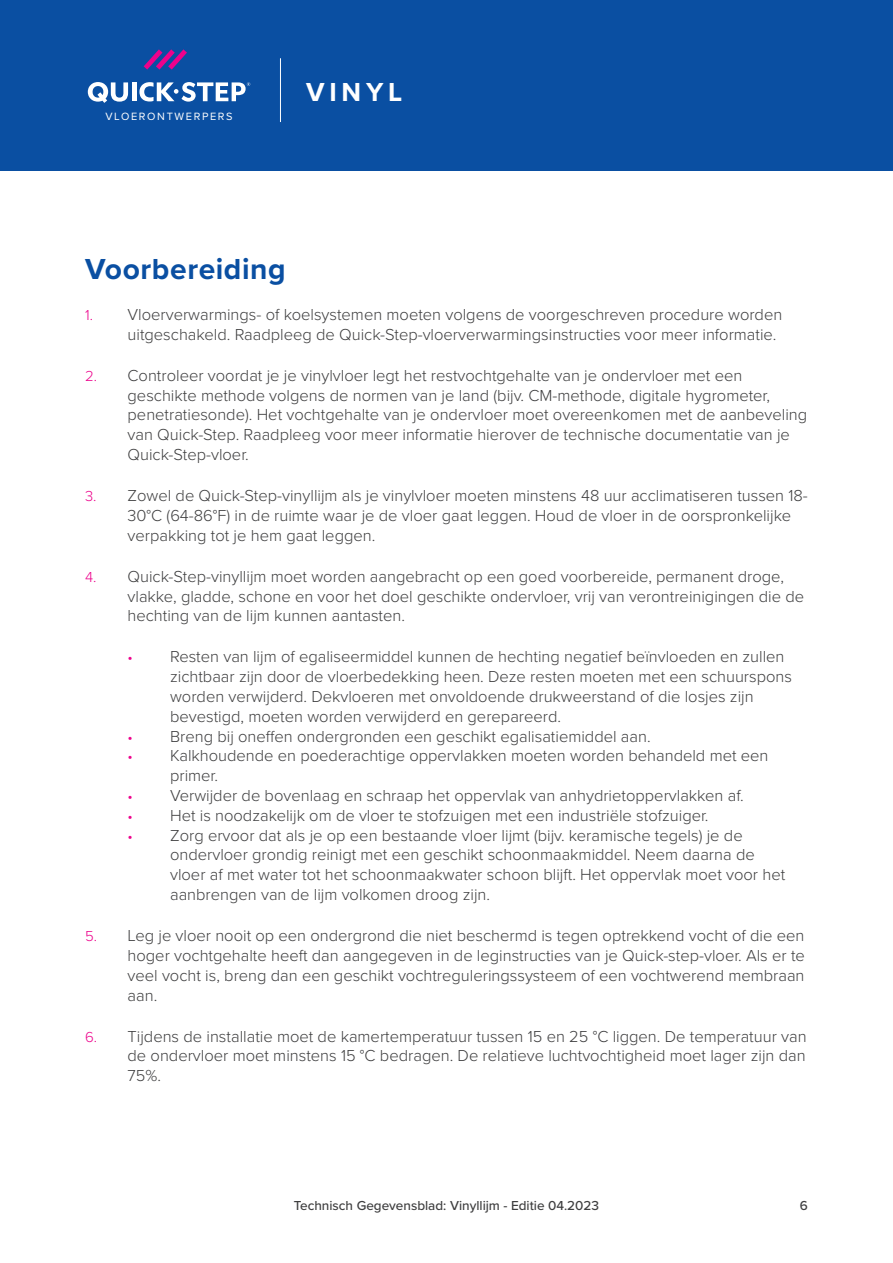
<style>
.page{position:relative;width:893px;height:1263px;background:#fff}
.page>*{position:absolute;margin:0;border:0;box-sizing:border-box;transform-origin:0 0}
.t1{font:700 30px "Proxima Nova";letter-spacing:.02em;color:#0a4fa2}
.Range{font:700 27px "Proxima Nova";letter-spacing:.175em;color:#fff}
.t2{font:300 16.5px/19.8px "Proxima Nova";color:#3e3e3f}
.t3{font:500 13.5px "Proxima Nova";color:#3e3e3f}
.FloorDesigners{font:10.95px "Proxima Nova";letter-spacing:.15em;color:#fff}
.s1{font-size:15px;color:#ed028c}
</style>
<div class="page">
<div style="left:0;top:0;width:893px;height:170px;background:#0a4fa2"></div>
<hr style="left:280px;top:58px;width:1px;height:64px;background:#fff">
<svg style="left:144px;top:49px;width:43px;height:21px"></svg>
<svg style="left:88px;top:82px;width:40px;height:21px"></svg>
<hr style="left:132px;top:82px;width:4px;height:19px;background:#fff">
<svg style="left:139px;top:82px;width:111px;height:20px"></svg>
<p class="FloorDesigners" style="left:105px;top:108px;width:129px">VLOERONTWERPERS</p>
<p class="Range" style="left:306px;top:72px;width:98px">VINYL</p>
<p class="t1" style="left:85px;top:246px;width:202px">Voorbereiding</p>
<p class="t2" style="left:128px;top:304px;width:656px;text-indent:-43px"><span class="s1">1.</span> Vloerverwarmings- of koelsystemen moeten volgens de voorgeschreven procedure worden uitgeschakeld. Raadpleeg de Quick-Step-vloerverwarmingsinstructies voor meer informatie.</p>
<p class="t2" style="left:128px;top:364px;width:681px;text-indent:-43px"><span class="s1">2.</span> Controleer voordat je je vinylvloer legt het restvochtgehalte van je ondervloer met een geschikte methode volgens de normen van je land (bijv. CM-methode, digitale hygrometer, penetratiesonde). Het vochtgehalte van je ondervloer moet overeenkomen met de aanbeveling van Quick-Step. Raadpleeg voor meer informatie hierover de technische documentatie van je Quick-Step-vloer.</p>
<p class="t2" style="left:128px;top:485px;width:682px;text-indent:-43px"><span class="s1">3.</span> Zowel de Quick-Step-vinyllijm als je vinylvloer moeten minstens 48 uur acclimatiseren tussen 18-<br>30°C (64-86°F) in de ruimte waar je de vloer gaat leggen. Houd de vloer in de oorspronkelijke verpakking tot je hem gaat leggen.</p>
<p class="t2" style="left:128px;top:565px;width:678px;text-indent:-43px"><span class="s1">4.</span> Quick-Step-vinyllijm moet worden aangebracht op een goed voorbereide, permanent droge, vlakke, gladde, schone en voor het doel geschikte ondervloer, vrij van verontreinigingen die de hechting van de lijm kunnen aantasten.</p>
<p class="t2" style="left:170px;top:646px;width:623px;text-indent:-43px"><span class="s1">•</span> Resten van lijm of egaliseermiddel kunnen de hechting negatief beïnvloeden en zullen zichtbaar zijn door de vloerbedekking heen. Deze resten moeten met een schuurspons worden verwijderd. Dekvloeren met onvoldoende drukweerstand of die losjes zijn bevestigd, moeten worden verwijderd en gerepareerd.</p>
<p class="t2" style="left:128px;top:725px;width:525px"><span class="s1">•</span> Breng bij oneffen ondergronden een geschikt egalisatiemiddel aan.</p>
<p class="t2" style="left:170px;top:745px;width:600px;text-indent:-43px"><span class="s1">•</span> Kalkhoudende en poederachtige oppervlakken moeten worden behandeld met een primer.</p>
<p class="t2" style="left:128px;top:785px;width:618px"><span class="s1">•</span> Verwijder de bovenlaag en schraap het oppervlak van anhydrietoppervlakken af.</p>
<p class="t2" style="left:128px;top:804px;width:582px"><span class="s1">•</span> Het is noodzakelijk om de vloer te stofzuigen met een industriële stofzuiger.</p>
<p class="t2" style="left:170px;top:824px;width:617px;text-indent:-43px"><span class="s1">•</span> Zorg ervoor dat als je op een bestaande vloer lijmt (bijv. keramische tegels) je de ondervloer grondig reinigt met een geschikt schoonmaakmiddel. Neem daarna de vloer af met water tot het schoonmaakwater schoon blijft. Het oppervlak moet voor het aanbrengen van de lijm volkomen droog zijn.</p>
<p class="t2" style="left:128px;top:925px;width:679px;text-align:justify;text-indent:-43px"><span class="s1">5.</span> Leg je vloer nooit op een ondergrond die niet beschermd is tegen optrekkend vocht of die een hoger vochtgehalte heeft dan aangegeven in de leginstructies van je Quick-step-vloer. Als er te veel vocht is, breng dan een geschikt vochtreguleringssysteem of een vochtwerend membraan aan.</p>
<p class="t2" style="left:128px;top:1025px;width:680px;text-align:justify;text-indent:-43px"><span class="s1">6.</span> Tijdens de installatie moet de kamertemperatuur tussen 15 en 25 °C liggen. De temperatuur van de ondervloer moet minstens 15 °C bedragen. De relatieve luchtvochtigheid moet lager zijn dan 75%.</p>
<p class="t3" style="left:294px;top:1195px;width:307px">Technisch Gegevensblad: Vinyllijm - Editie 04.2023</p>
<p class="t3" style="left:800px;top:1195px;width:10px">6</p>
</div>
